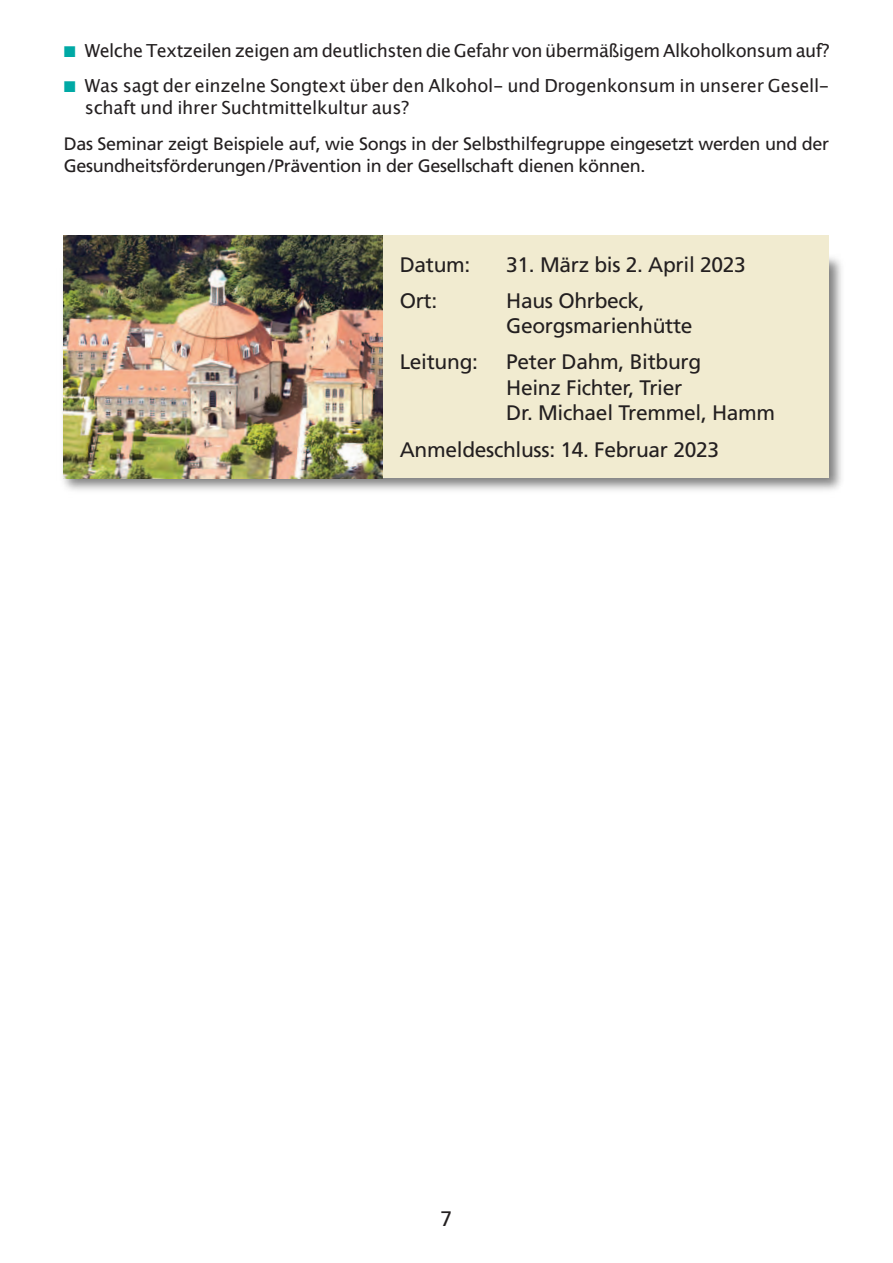
<style>
.page{position:relative;width:893px;height:1263px;background:#fff}
.page>*{position:absolute;margin:0;border:0;box-sizing:border-box;transform-origin:0 0}
.t1{font:21px/25.5px "Frutiger LT Std";letter-spacing:-.015em;color:#231f20}
.t2{font:18px/22.5px "Lucida Grande";letter-spacing:-.015em;color:#231f20}
.t3{font:18px/22.5px "Frutiger LT Std";letter-spacing:-.02em;color:#231f20}
.s1{color:#00a9a5}
</style>
<div class="page">
<img style="left:63px;top:250px;width:778px;height:241px">
<div style="left:383px;top:236px;width:446px;height:242px;background:#f1ebd0"></div>
<img style="left:64px;top:236px;width:319px;height:242px">
<p class="t2" style="left:64px;top:39px;width:767px"><span class="s1">◾</span> Welche Textzeilen zeigen am deutlichsten die Gefahr von übermäßigem Alkoholkonsum auf?</p>
<p class="t2" style="left:85px;top:74px;width:746px;text-indent:-21px"><span class="s1">◾</span> Was sagt der einzelne Songtext über den Alkohol- und Drogenkonsum in unserer Gesell&shy;schaft und ihrer Suchtmittelkultur aus?</p>
<p class="t3" style="left:64px;top:134px;width:767px">Das Seminar zeigt Beispiele auf, wie Songs in der Selbsthilfegruppe eingesetzt werden und der<br>Gesundheitsförderungen/Prävention in der Gesellschaft dienen können.</p>
<p class="t1" style="left:400px;top:253px;width:72px">Datum:</p>
<p class="t1" style="left:506px;top:253px;width:241px">31. März bis 2. April 2023</p>
<p class="t1" style="left:400px;top:290px;width:39px">Ort:</p>
<p class="t1" style="left:506px;top:290px;width:188px">Haus Ohrbeck,<br>Georgsmarienhütte</p>
<p class="t1" style="left:400px;top:351px;width:80px">Leitung:</p>
<p class="t1" style="left:506px;top:351px;width:271px">Peter Dahm, Bitburg<br>Heinz Fichter, Trier<br>Dr. Michael Tremmel, Hamm</p>
<p class="t1" style="left:400px;top:438px;width:321px">Anmeldeschluss: 14. Februar 2023</p>
<p class="t1" style="left:441px;top:1207px;width:13px">7</p>
</div>
